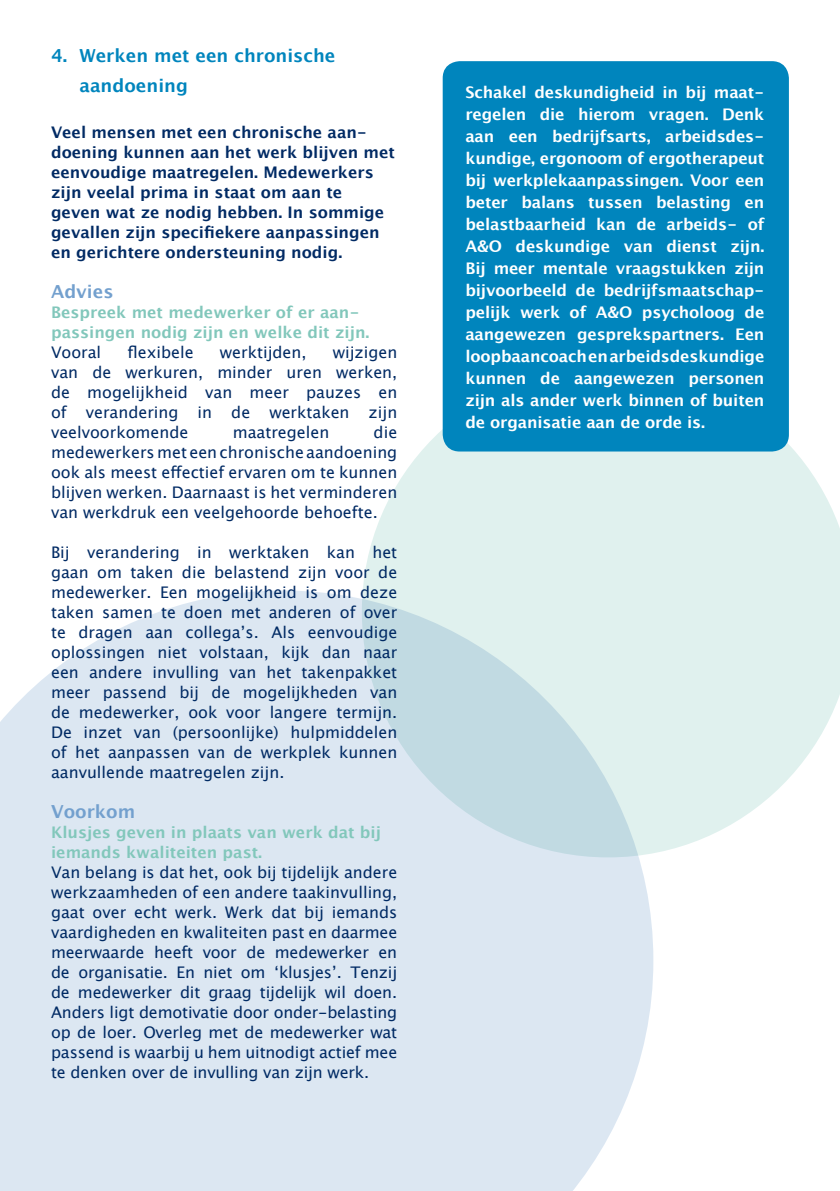
<style>
.page{position:relative;width:840px;height:1191px;background:#fff}
.page>*{position:absolute;margin:0;border:0;box-sizing:border-box;transform-origin:0 0}
.t1{font:700 18px/29.8px "Lucida Grande";color:#0085bd}
.t2{font:700 18px "Lucida Grande";color:#73a0ce}
.t3{font:16px/20px "Lucida Grande";color:#002a64;text-align:justify}
.t4{font:700 16px/22px "Lucida Grande";letter-spacing:-.01em;color:#fff;text-align:justify}
.t5{font:700 16px/20px "Lucida Grande";color:#002a64}
.t6{font:700 16px/20px "Lucida Grande";color:#82c7bb}
</style>
<div class="page">
<div style="left:0;top:590px;width:653px;height:601px;background:#dce7f2"></div>
<svg style="left:361px;top:365px;width:478px;height:492px;background:#ddedee"></svg>
<div style="left:442px;top:61px;width:346px;height:390px;background:#0085bd;border-radius:17px"></div>
<p class="t1" style="left:79px;top:41px;width:257px;text-indent:-28px">4. Werken met een chronische aandoening</p>
<p class="t5" style="left:51px;top:122px;width:345px">Veel mensen met een chronische aan&shy;doening kunnen aan het werk blijven met eenvoudige maatregelen. Medewerkers zijn veelal prima in staat om aan te geven wat ze nodig hebben. In sommige gevallen zijn specifiekere aanpassingen en gerichtere ondersteuning nodig.</p>
<p class="t2" style="left:51px;top:277px;width:64px">Advies</p>
<p class="t6" style="left:51px;top:302px;width:320px">Bespreek met medewerker of er aan&shy;passingen nodig zijn en welke dit zijn.</p>
<p class="t3" style="left:51px;top:342px;width:52px">Vooral</p>
<p class="t3" style="left:127px;top:342px;width:68px">flexibele</p>
<p class="t3" style="left:220px;top:342px;width:88px">werktijden,</p>
<p class="t3" style="left:51px;top:342px;width:347px;text-indent:281px">wijzigen van de werkuren, minder uren werken, de mogelijkheid van meer pauzes en of verandering in de werktaken zijn veelvoorkomende</p>
<p class="t3" style="left:51px;top:422px;width:347px;text-indent:322px">die medewerkers met een chronische aandoening ook als meest effectief ervaren om te kunnen blijven werken. Daarnaast is het verminderen van werkdruk een veelgehoorde behoefte.</p>
<p class="t3" style="left:51px;top:542px;width:347px">Bij verandering in werktaken kan het gaan om taken die belastend zijn voor de medewerker. Een mogelijkheid is om deze taken samen te doen met anderen of over te dragen aan collega’s. Als eenvoudige oplossingen niet volstaan, kijk dan naar een andere invulling van het takenpakket meer passend bij de mogelijkheden van de medewerker, ook voor langere termijn.<br>De inzet van (persoonlijke) hulpmiddelen of het aanpassen van de werkplek kunnen aanvullende maatregelen zijn.</p>
<p class="t2" style="left:51px;top:797px;width:86px">Voorkom</p>
<p class="t6" style="left:51px;top:822px;width:331px">Klusjes geven in plaats van werk dat bij iemands kwaliteiten past.</p>
<p class="t3" style="left:51px;top:862px;width:347px">Van belang is dat het, ook bij tijdelijk andere werkzaamheden of een andere taakinvulling, gaat over echt werk. Werk dat bij iemands vaardigheden en kwaliteiten past en daarmee meerwaarde heeft voor de medewerker en de organisatie. En niet om ‘klusjes’. Tenzij de medewerker dit graag tijdelijk wil doen.<br>Anders ligt demotivatie door onder-belasting op de loer. Overleg met de medewerker wat passend is waarbij u hem uitnodigt actief mee te denken over de invulling van zijn werk.</p>
<p class="t3" style="left:233px;top:422px;width:98px">maatregelen</p>
<p class="t4" style="left:465px;top:81px;width:300px">Schakel deskundigheid in bij maat&shy;regelen die hierom vragen. Denk aan een bedrijfsarts, arbeidsdes&shy;kundige, ergonoom of ergotherapeut bij werkplekaanpassingen. Voor een beter balans tussen belasting en belastbaarheid kan de arbeids- of A&amp;O deskundige van dienst zijn.<br>Bij meer mentale vraagstukken zijn bijvoorbeeld de bedrijfsmaatschap&shy;pelijk werk of A&amp;O psycholoog de aangewezen gesprekspartners. Een loopbaancoach en arbeidsdeskundige kunnen de aangewezen personen zijn als ander werk binnen of buiten de organisatie aan de orde is.</p>
</div>
